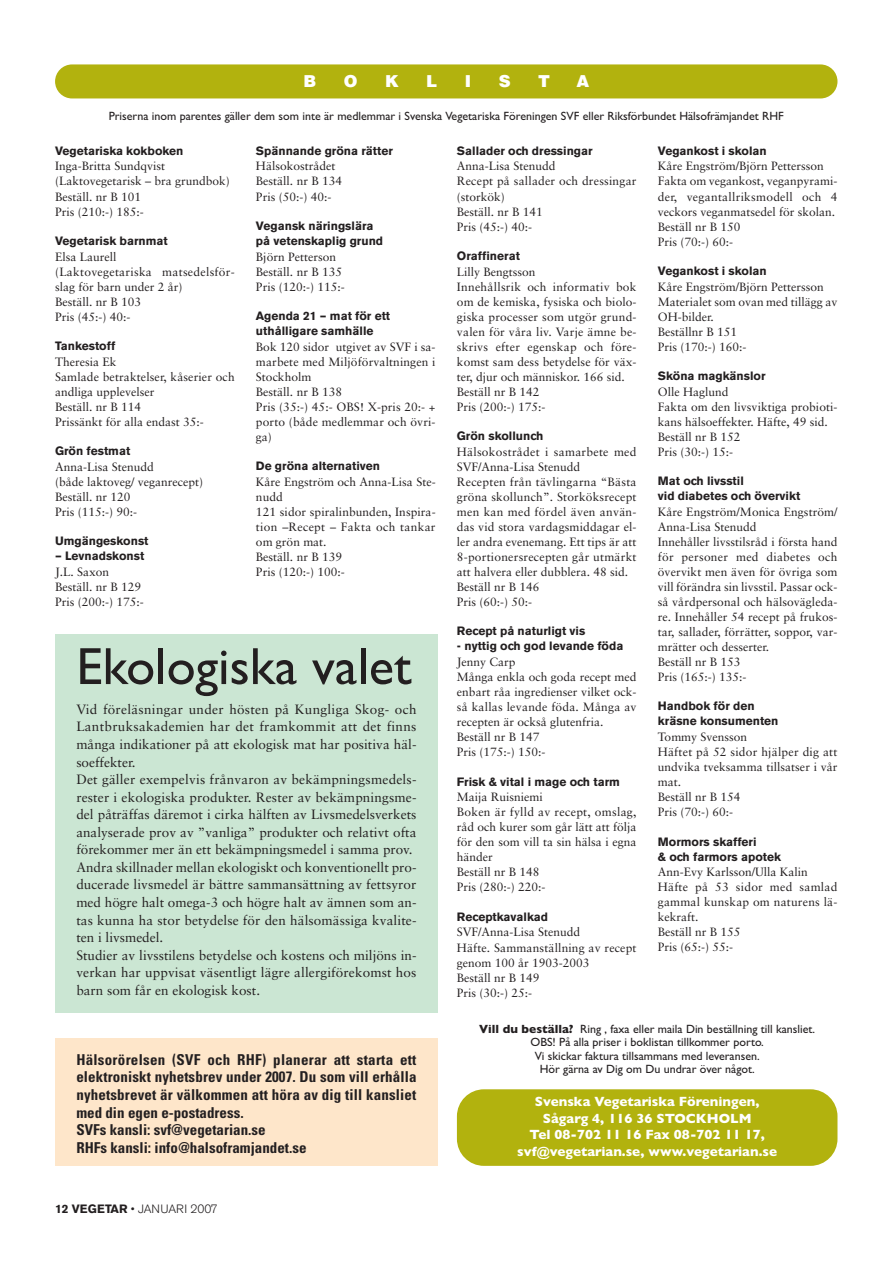
<style>
.page{position:relative;width:893px;height:1263px;background:#fff}
.page>*{position:absolute;margin:0;border:0;box-sizing:border-box;transform-origin:0 0}
.t1{font:52.5px "Gill Sans";color:#231f20}
.t2{font:900 16.5px "Helvetica";color:#fff}
.t3{font:700 condensed 15px/17.5px "Univers";letter-spacing:.01em;color:#231f20}
.t4{font:13.5px/17.5px "Sabon";color:#231f20}
.t5{font:700 13.5px/16.5px "Gill Sans";color:#fff;text-align:center}
.t6{font:12px/15px "Sabon";color:#231f20}
.t7{font:700 12px/15px "Akzidenz Grotesk BE";color:#231f20}
.t8{font:12px/13.5px "Gill Sans";color:#231f20;text-align:center}
.t9{font:300 12px "Akzidenz Grotesk BE";color:#231f20}
.s1{font-weight:700}
</style>
<div class="page">
<div style="left:55px;top:64px;width:782px;height:34px;background:#b2b20e;border-radius:17px"></div>
<div style="left:457px;top:1089px;width:380px;height:77px;background:#b2b20e;border-radius:27px"></div>
<div style="left:55px;top:634px;width:383px;height:378px;background:#cbe6d3"></div>
<div style="left:55px;top:1038px;width:383px;height:128px;background:#fee6ca"></div>
<h2 class="t2" style="left:303px;top:70px;width:14px">B</h2>
<h2 class="t2" style="left:344px;top:70px;width:15px">O</h2>
<h2 class="t2" style="left:385px;top:70px;width:15px">K</h2>
<h2 class="t2" style="left:426px;top:70px;width:13px">L</h2>
<h2 class="t2" style="left:465px;top:70px;width:8px">I</h2>
<h2 class="t2" style="left:499px;top:70px;width:13px">S</h2>
<h2 class="t2" style="left:538px;top:70px;width:13px">T</h2>
<h2 class="t2" style="left:576px;top:70px;width:14px">A</h2>
<p class="t8" style="left:109px;top:109px;width:676px">Priserna inom parentes gäller dem som inte är medlemmar i Svenska Vegetariska Föreningen SVF eller Riksförbundet Hälsofrämjandet RHF</p>
<p class="t7" style="left:55px;top:143px;width:130px">Vegetariska kokboken</p>
<p class="t6" style="left:55px;top:159px;width:176px">Inga-Britta Sundqvist (Laktovegetarisk – bra grundbok)<br>Beställ. nr B 101<br>Pris (210:-) 185:-</p>
<p class="t7" style="left:55px;top:233px;width:114px">Vegetarisk barnmat</p>
<p class="t6" style="left:55px;top:249px;width:181px">Elsa Laurell<br>(Laktovegetariska matsedelsför&shy;slag för barn under 2 år)<br>Beställ. nr B 103<br>Pris (45:-) 40:-</p>
<p class="t7" style="left:55px;top:338px;width:62px">Tankestoff</p>
<p class="t6" style="left:55px;top:354px;width:181px">Theresia Ek<br>Samlade betraktelser, kåserier och andliga upplevelser<br>Beställ. nr B 114<br>Prissänkt för alla endast 35:-</p>
<p class="t7" style="left:55px;top:444px;width:77px">Grön festmat</p>
<p class="t6" style="left:55px;top:459px;width:149px">Anna-Lisa Stenudd<br>(både laktoveg/ veganrecept)<br>Beställ. nr 120<br>Pris (115:-) 90:-</p>
<p class="t7" style="left:55px;top:534px;width:95px">Umgängeskonst</p>
<p class="t7" style="left:55px;top:549px;width:91px">– Levnadskonst</p>
<p class="t6" style="left:55px;top:564px;width:90px">J.L. Saxon<br>Beställ. nr B 129<br>Pris (200:-) 175:-</p>
<p class="t7" style="left:256px;top:143px;width:138px">Spännande gröna rätter</p>
<p class="t6" style="left:256px;top:159px;width:88px">Hälsokostrådet<br>Beställ. nr B 134<br>Pris (50:-) 40:-</p>
<p class="t7" style="left:256px;top:218px;width:129px">Vegansk näringslära på vetenskaplig grund</p>
<p class="t6" style="left:256px;top:249px;width:90px">Björn Petterson<br>Beställ. nr B 135<br>Pris (120:-) 115:-</p>
<p class="t7" style="left:256px;top:308px;width:136px">Agenda 21 – mat för ett uthålligare samhälle</p>
<p class="t6" style="left:256px;top:339px;width:181px">Bok 120 sidor utgivet av SVF i sa&shy;marbete med Miljöförvaltningen i<br>Stockholm<br>Beställ. nr B 138<br>Pris (35:-) 45:- OBS! X-pris 20:- + porto (både medlemmar och övri&shy;ga)</p>
<p class="t7" style="left:256px;top:459px;width:126px">De gröna alternativen</p>
<p class="t6" style="left:256px;top:474px;width:181px">Kåre Engström och Anna-Lisa Ste&shy;nudd<br>121 sidor spiralinbunden, Inspira&shy;tion –Recept – Fakta och tankar om grön mat.<br>Beställ. nr B 139<br>Pris (120:-) 100:-</p>
<h1 class="t1" style="left:76px;top:636px;width:337px">Ekologiska valet</h1>
<p class="t4" style="left:76px;top:700px;width:342px">Vid föreläsningar under hösten på Kungliga Skog- och Lantbruksakademien har det framkommit att det finns många indikationer på att ekologisk mat har positiva häl&shy;soeffekter.<br>Det gäller exempelvis frånvaron av bekämpningsmedels&shy;rester i ekologiska produkter. Rester av bekämpningsme&shy;del påträffas däremot i cirka hälften av Livsmedelsverkets analyserade prov av ”vanliga” produkter och relativt ofta förekommer mer än ett bekämpningsmedel i samma prov.<br>Andra skillnader mellan ekologiskt och konventionellt pro&shy;ducerade livsmedel är bättre sammansättning av fettsyror med högre halt omega-3 och högre halt av ämnen som an&shy;tas kunna ha stor betydelse för den hälsomässiga kvalite&shy;ten i livsmedel.<br>Studier av livsstilens betydelse och kostens och miljöns in&shy;verkan har uppvisat väsentligt lägre allergiförekomst hos barn som får en ekologisk kost.</p>
<p class="t3" style="left:76px;top:1051px;width:342px">Hälsorörelsen (SVF och RHF) planerar att starta ett elektroniskt nyhetsbrev under 2007. Du som vill erhålla nyhetsbrevet är välkommen att höra av dig till kansliet med din egen e-postadress.<br>SVFs kansli: svf@vegetarian.se<br>RHFs kansli: info@halsoframjandet.se</p>
<p class="t9" style="left:55px;top:1202px;width:164px"><span class="s1">12 VEGETAR</span> • JANUARI 2007</p>
<p class="t7" style="left:457px;top:143px;width:137px">Sallader och dressingar</p>
<p class="t6" style="left:457px;top:159px;width:181px">Anna-Lisa Stenudd<br>Recept på sallader och dressingar (storkök)<br>Beställ. nr B 141<br>Pris (45:-) 40:-</p>
<p class="t7" style="left:457px;top:248px;width:64px">Oraffinerat</p>
<p class="t6" style="left:457px;top:264px;width:181px">Lilly Bengtsson<br>Innehållsrik och informativ bok om de kemiska, fysiska och biolo&shy;giska processer som utgör grund&shy;valen för våra liv. Varje ämne be&shy;skrivs efter egenskap och före&shy;komst sam dess betydelse för väx&shy;ter, djur och människor. 166 sid.<br>Beställ nr B 142<br>Pris (200:-) 175:-</p>
<p class="t7" style="left:457px;top:429px;width:88px">Grön skollunch</p>
<p class="t6" style="left:457px;top:444px;width:181px">Hälsokostrådet i samarbete med<br>SVF/Anna-Lisa Stenudd<br>Recepten från tävlingarna “Bästa gröna skollunch”. Storköksrecept men kan med fördel även använ&shy;das vid stora vardagsmiddagar el&shy;ler andra evenemang. Ett tips är att<br>8-portionersrecepten går utmärkt att halvera eller dubblera. 48 sid.<br>Beställ nr B 146<br>Pris (60:-) 50:-</p>
<p class="t7" style="left:457px;top:624px;width:130px">Recept på naturligt vis</p>
<p class="t7" style="left:457px;top:639px;width:168px">- nyttig och god levande föda</p>
<p class="t6" style="left:457px;top:654px;width:181px">Jenny Carp<br>Många enkla och goda recept med enbart råa ingredienser vilket ock&shy;så kallas levande föda. Många av recepten är också glutenfria.<br>Beställ nr B 147<br>Pris (175:-) 150:-</p>
<p class="t7" style="left:457px;top:774px;width:165px">Frisk &amp; vital i mage och tarm</p>
<p class="t6" style="left:457px;top:789px;width:181px">Maija Ruisniemi<br>Boken är fylld av recept, omslag, råd och kurer som går lätt att följa för den som vill ta sin hälsa i egna händer<br>Beställ nr B 148<br>Pris (280:-) 220:-</p>
<p class="t7" style="left:457px;top:909px;width:93px">Receptkavalkad</p>
<p class="t6" style="left:457px;top:925px;width:181px">SVF/Anna-Lisa Stenudd<br>Häfte. Sammanställning av recept genom 100 år 1903-2003<br>Beställ nr B 149<br>Pris (30:-) 25:-</p>
<p class="t7" style="left:658px;top:143px;width:111px">Vegankost i skolan</p>
<p class="t6" style="left:658px;top:159px;width:181px">Kåre Engström/Björn Pettersson<br>Fakta om vegankost, veganpyrami&shy;der, vegantallriksmodell och 4 veckors veganmatsedel för skolan.<br>Beställ nr B 150<br>Pris (70:-) 60:-</p>
<p class="t7" style="left:658px;top:263px;width:111px">Vegankost i skolan</p>
<p class="t6" style="left:658px;top:279px;width:181px">Kåre Engström/Björn Pettersson<br>Materialet som ovan med tillägg av<br>OH-bilder.<br>Beställnr B 151<br>Pris (170:-) 160:-</p>
<p class="t7" style="left:658px;top:368px;width:109px">Sköna magkänslor</p>
<p class="t6" style="left:658px;top:384px;width:181px">Olle Haglund<br>Fakta om den livsviktiga probioti&shy;kans hälsoeffekter. Häfte, 49 sid.<br>Beställ nr B 152<br>Pris (30:-) 15:-</p>
<p class="t7" style="left:658px;top:474px;width:144px">Mat och livsstil<br>vid diabetes och övervikt</p>
<p class="t6" style="left:658px;top:504px;width:181px">Kåre Engström/Monica Engström/<br>Anna-Lisa Stenudd<br>Innehåller livsstilsråd i första hand för personer med diabetes och övervikt men även för övriga som vill förändra sin livsstil. Passar ock&shy;så vårdpersonal och hälsovägleda&shy;re. Innehåller 54 recept på frukos&shy;tar, sallader, förrätter, soppor, var&shy;mrätter och desserter.<br>Beställ nr B 153<br>Pris (165:-) 135:-</p>
<p class="t7" style="left:658px;top:699px;width:122px">Handbok för den kräsne konsumenten</p>
<p class="t6" style="left:658px;top:729px;width:181px">Tommy Svensson<br>Häftet på 52 sidor hjälper dig att undvika tveksamma tillsatser i vår mat.<br>Beställ nr B 154<br>Pris (70:-) 60:-</p>
<p class="t7" style="left:658px;top:834px;width:125px">Mormors skafferi<br>&amp; och farmors apotek</p>
<p class="t6" style="left:658px;top:864px;width:181px">Ann-Evy Karlsson/Ulla Kalin<br>Häfte på 53 sidor med samlad gammal kunskap om naturens lä&shy;kekraft.<br>Beställ nr B 155<br>Pris (65:-) 55:-</p>
<p class="t8" style="left:479px;top:1022px;width:337px"><span class="s1">Vill du beställa?</span> Ring , faxa eller maila Din beställning till kansliet.<br>OBS! På alla priser i boklistan tillkommer porto.<br>Vi skickar faktura tillsammans med leveransen.<br>Hör gärna av Dig om Du undrar över något.</p>
<p class="t5" style="left:517px;top:1093px;width:261px">Svenska Vegetariska Föreningen, Sågarg 4, 116 36 STOCKHOLM<br>Tel 08-702 11 16 Fax 08-702 11 17, svf@vegetarian.se, www.vegetarian.se</p>
</div>
